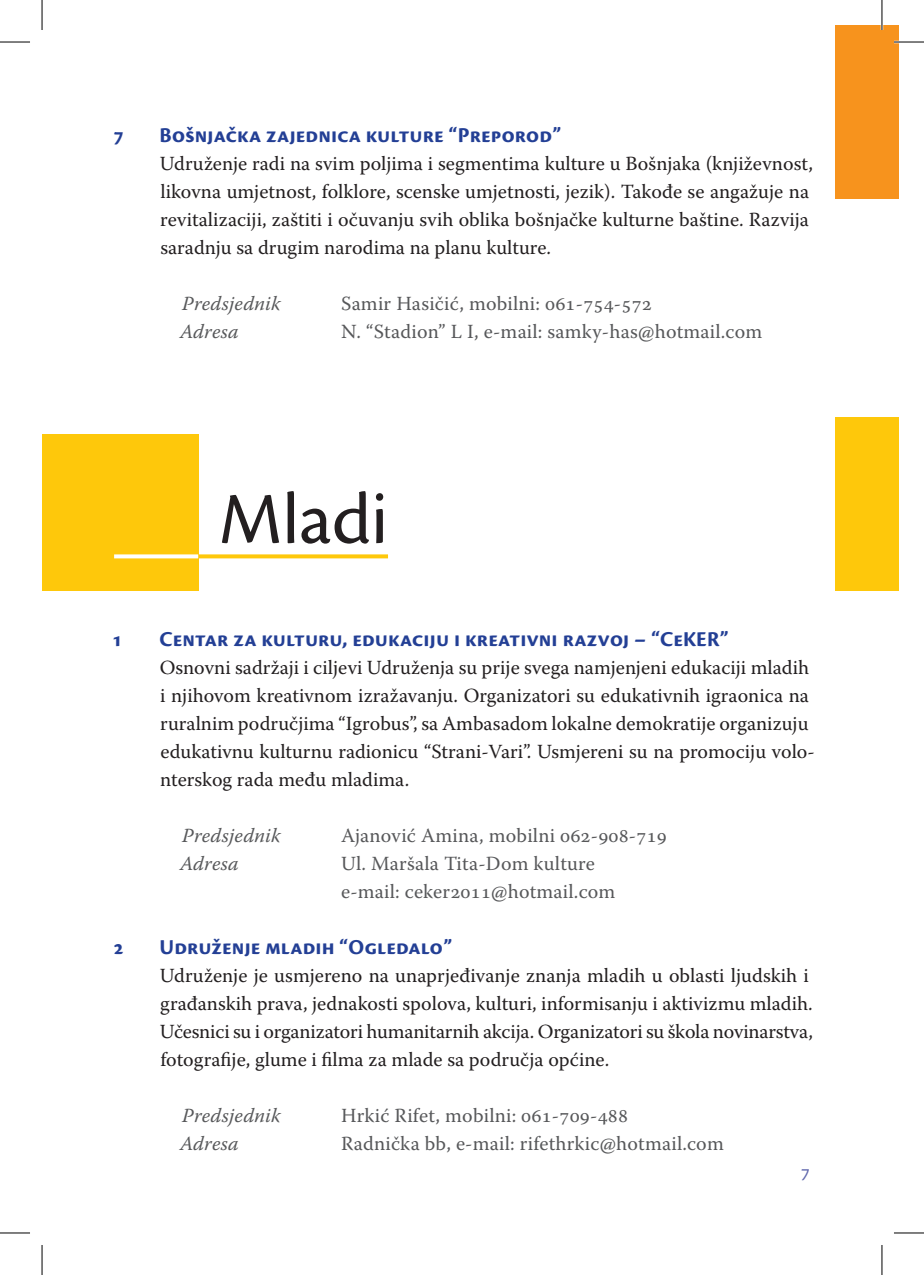
<style>
.page{position:relative;width:924px;height:1275px;background:#fff}
.page>*{position:absolute;margin:0;border:0;box-sizing:border-box;transform-origin:0 0}
.t1{font:76px "Cronos Pro";color:#231f20}
.t2{font:700 22px "Cronos Pro";letter-spacing:.005em;color:#233f95}
.t3{font:20px/28px "Warnock Pro";color:#231f20}
.t4{font:20px/28px "Warnock Pro";letter-spacing:.01em;color:#57585a}
.t5{font:italic 20px "Warnock Pro";letter-spacing:.01em;color:#57585a}
.t6{font:20px "Cronos Pro";color:#6068ad}
</style>
<div class="page">
<div style="left:42px;top:434px;width:156px;height:156px;background:#fec80b"></div>
<svg style="left:198px;top:554px;width:190px;height:4px"></svg>
<svg style="left:114px;top:554px;width:84px;height:4px"></svg>
<div style="left:835px;top:25px;width:63px;height:173px;background:#f7931d"></div>
<div style="left:835px;top:417px;width:63px;height:173px;background:#fec80b"></div>
<hr style="left:893px;top:41px;width:30px;height:2px;background:#fff">
<hr style="left:880px;top:0;width:2px;height:30px;background:#fff">
<hr style="left:0;top:42px;width:30px;height:1px;background:#000">
<hr style="left:893px;top:42px;width:30px;height:1px;background:#000">
<hr style="left:0;top:1232px;width:30px;height:1px;background:#000">
<hr style="left:893px;top:1232px;width:30px;height:1px;background:#000">
<hr style="left:42px;top:0;width:1px;height:30px;background:#000">
<hr style="left:42px;top:1245px;width:1px;height:30px;background:#000">
<hr style="left:881px;top:0;width:1px;height:30px;background:#000">
<hr style="left:881px;top:1245px;width:1px;height:30px;background:#000">
<p class="t2" style="left:114px;top:123px;width:12px">7</p>
<p class="t2" style="left:159px;top:123px;width:403px">Bošnjačka zajednica kulture “Preporod”</p>
<p class="t3" style="left:160px;top:149px;width:654px">Udruženje radi na svim poljima i segmentima kulture u Bošnjaka (književnost, likovna umjetnost, folklore, scenske umjetnosti, jezik). Takođe se angažuje na revitalizaciji, zaštiti i očuvanju svih oblika bošnjačke kulturne baštine. Razvija saradnju sa drugim narodima na planu kulture.</p>
<p class="t5" style="left:182px;top:291px;width:100px">Predsjednik</p>
<p class="t4" style="left:341px;top:289px;width:312px">Samir Hasičić, mobilni: 061-754-572</p>
<p class="t5" style="left:180px;top:319px;width:60px">Adresa</p>
<p class="t4" style="left:341px;top:317px;width:422px">N. “Stadion” L I, e-mail: samky-has@hotmail.com</p>
<h1 class="t1" style="left:219px;top:475px;width:170px">Mladi</h1>
<p class="t2" style="left:112px;top:627px;width:12px">1</p>
<p class="t2" style="left:159px;top:627px;width:570px">Centar za kulturu, edukaciju i kreativni razvoj – “CeKER”</p>
<p class="t3" style="left:160px;top:653px;width:656px">Osnovni sadržaji i ciljevi Udruženja su prije svega namjenjeni edukaciji mladih i njihovom kreativnom izražavanju. Organizatori su edukativnih igraonica na ruralnim područjima “Igrobus”, sa Ambasadom lokalne demokratije organizuju edukativnu kulturnu radionicu “Strani-Vari”. Usmjereni su na promociju volo&shy;nterskog rada među mladima.</p>
<p class="t5" style="left:182px;top:823px;width:100px">Predsjednik</p>
<p class="t4" style="left:341px;top:821px;width:327px">Ajanović Amina, mobilni 062-908-719</p>
<p class="t5" style="left:180px;top:851px;width:60px">Adresa</p>
<p class="t4" style="left:341px;top:849px;width:275px">Ul. Maršala Tita-Dom kulture e-mail: ceker2011@hotmail.com</p>
<p class="t2" style="left:113px;top:935px;width:12px">2</p>
<p class="t2" style="left:159px;top:935px;width:294px">Udruženje mladih “Ogledalo”</p>
<p class="t3" style="left:160px;top:961px;width:654px">Udruženje je usmjereno na unaprjeđivanje znanja mladih u oblasti ljudskih i građanskih prava, jednakosti spolova, kulturi, informisanju i aktivizmu mladih.<br>Učesnici su i organizatori humanitarnih akcija. Organizatori su škola novinarstva, fotografije, glume i filma za mlade sa područja općine.</p>
<p class="t5" style="left:182px;top:1103px;width:100px">Predsjednik</p>
<p class="t4" style="left:341px;top:1101px;width:288px">Hrkić Rifet, mobilni: 061-709-488</p>
<p class="t5" style="left:180px;top:1131px;width:60px">Adresa</p>
<p class="t4" style="left:341px;top:1129px;width:384px">Radnička bb, e-mail: rifethrkic@hotmail.com</p>
<p class="t6" style="left:800px;top:1160px;width:11px">7</p>
</div>
